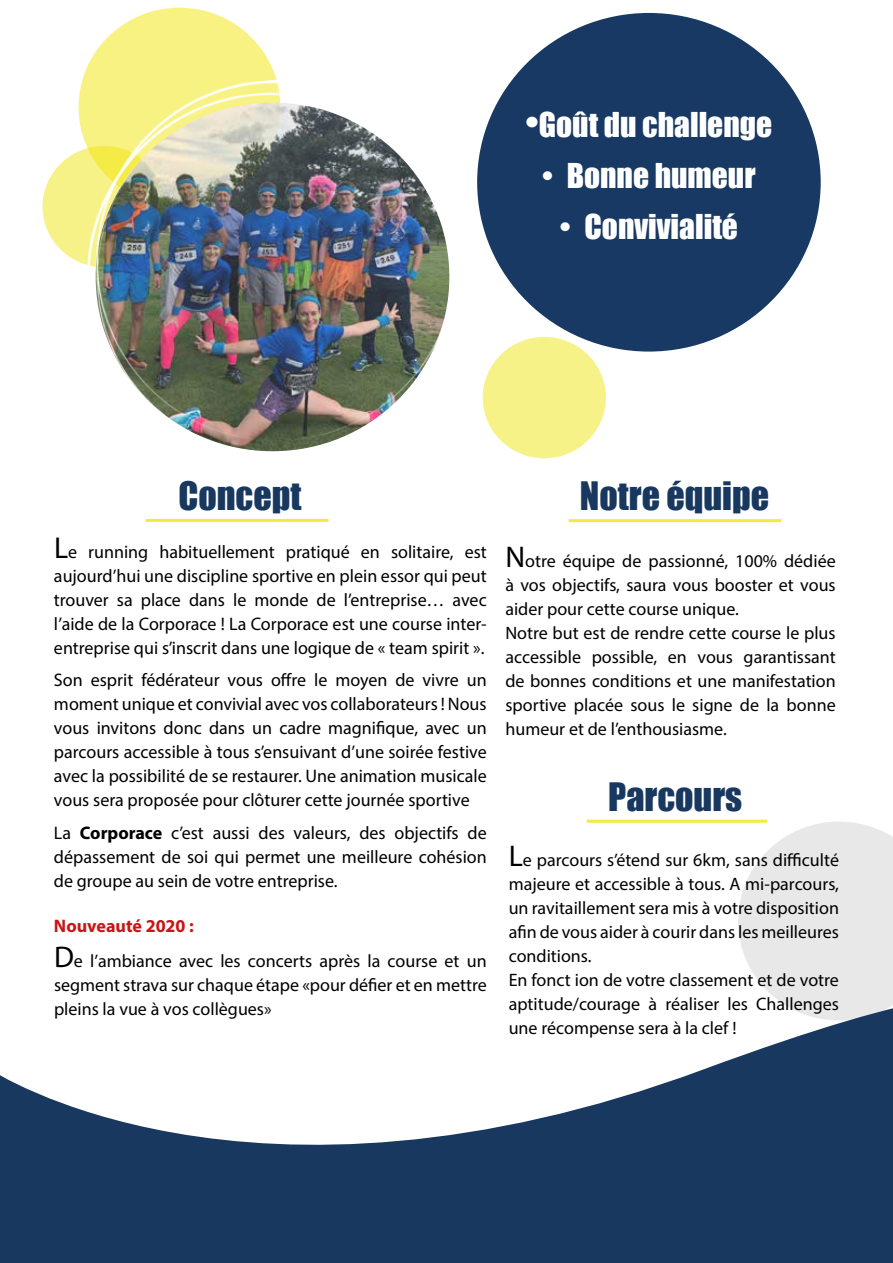
<style>
.page{position:relative;width:893px;height:1263px;background:#fff}
.page>*{position:absolute;margin:0;border:0;box-sizing:border-box;transform-origin:0 0}
.t1{font:36px "Impact";color:#18385f}
.t2{font:31.5px "Impact";color:#fff}
.t3{font:18.15px/24px "Myriad Pro";color:#000;text-align:justify}
.t4{font:700 18.15px "Myriad Pro";color:#ca1517}
.t5{font:18px/24px "Myriad Pro";color:#000}
.s1{font-size:38.25px}
.s2{font-size:30.3px}
.s3{font-weight:700}
.s4{font-size:30px}
</style>
<div class="page">
<div style="left:79px;top:8px;width:201px;height:199px;background:#f8f283;border-radius:50%"></div>
<svg style="left:740px;top:822px;width:153px;height:78px"></svg>
<div style="left:43px;top:146px;width:123px;height:121px;background:#f7f287;border-radius:50%"></div>
<div style="left:483px;top:337px;width:123px;height:121px;background:#f7f287;border-radius:50%"></div>
<div style="left:477px;top:13px;width:344px;height:339px;background:#183963;border-radius:50%"></div>
<svg style="left:0;top:900px;width:893px;height:363px"></svg>
<hr style="left:569px;top:519px;width:212px;height:3px;background:#f2e500">
<hr style="left:587px;top:820px;width:180px;height:3px;background:#f2e500">
<img style="left:87px;top:81px;width:363px;height:371px">
<hr style="left:146px;top:519px;width:182px;height:3px;background:#f2e500">
<h2 class="t2" style="left:526px;top:101px;width:248px"><span class="s1">•</span>Goût du challenge</h2>
<h2 class="t2" style="left:542px;top:151px;width:215px">• Bonne humeur</h2>
<h2 class="t2" style="left:560px;top:202px;width:180px">• Convivialité</h2>
<h1 class="t1" style="left:178px;top:468px;width:125px">Concept</h1>
<p class="t3" style="left:54px;top:539px;width:434px"><span class="s2">L</span>e running habituellement pratiqué en solitaire, est aujourd’hui une discipline sportive en plein essor qui peut trouver sa place dans le monde de l’entreprise… avec l’aide de la Corporace ! La Corporace est une course inter&shy;entreprise qui s’inscrit dans une logique de « team spirit ».</p>
<p class="t3" style="left:54px;top:668px;width:434px">Son esprit fédérateur vous offre le moyen de vivre un moment unique et convivial avec vos collaborateurs ! Nous vous invitons donc dans un cadre magnifique, avec un parcours accessible à tous s’ensuivant d’une soirée festive avec la possibilité de se restaurer. Une animation musicale vous sera proposée pour clôturer cette journée sportive</p>
<p class="t3" style="left:54px;top:820px;width:434px">La <span class="s3">Corporace</span> c’est aussi des valeurs, des objectifs de dépassement de soi qui permet une meilleure cohésion de groupe au sein de votre entreprise.</p>
<p class="t4" style="left:54px;top:914px;width:141px">Nouveauté 2020 :</p>
<p class="t5" style="left:54px;top:949px;width:434px;text-align:justify"><span class="s4">D</span>e l’ambiance avec les concerts après la course et un segment strava sur chaque étape «pour défier et en mettre pleins la vue à vos collègues»</p>
<h1 class="t1" style="left:580px;top:468px;width:191px">Notre équipe</h1>
<p class="t5" style="left:505px;top:548px;width:332px"><span class="s4">N</span>otre équipe de passionné, 100% dédiée à vos objectifs, saura vous booster et vous aider pour cette course unique.<br>Notre but est de rendre cette course le plus accessible possible, en vous garantissant de bonnes conditions et une manifestation sportive placée sous le signe de la bonne humeur et de l’enthousiasme.</p>
<h1 class="t1" style="left:608px;top:769px;width:135px">Parcours</h1>
<p class="t5" style="left:509px;top:847px;width:332px"><span class="s4">L</span>e parcours s’étend sur 6km, sans difficulté majeure et accessible à tous. A mi-parcours, un ravitaillement sera mis à votre disposition afin de vous aider à courir dans les meilleures conditions.<br>En fonct ion de votre classement et de votre aptitude/courage à réaliser les Challenges une récompense sera à la clef !</p>
</div>
